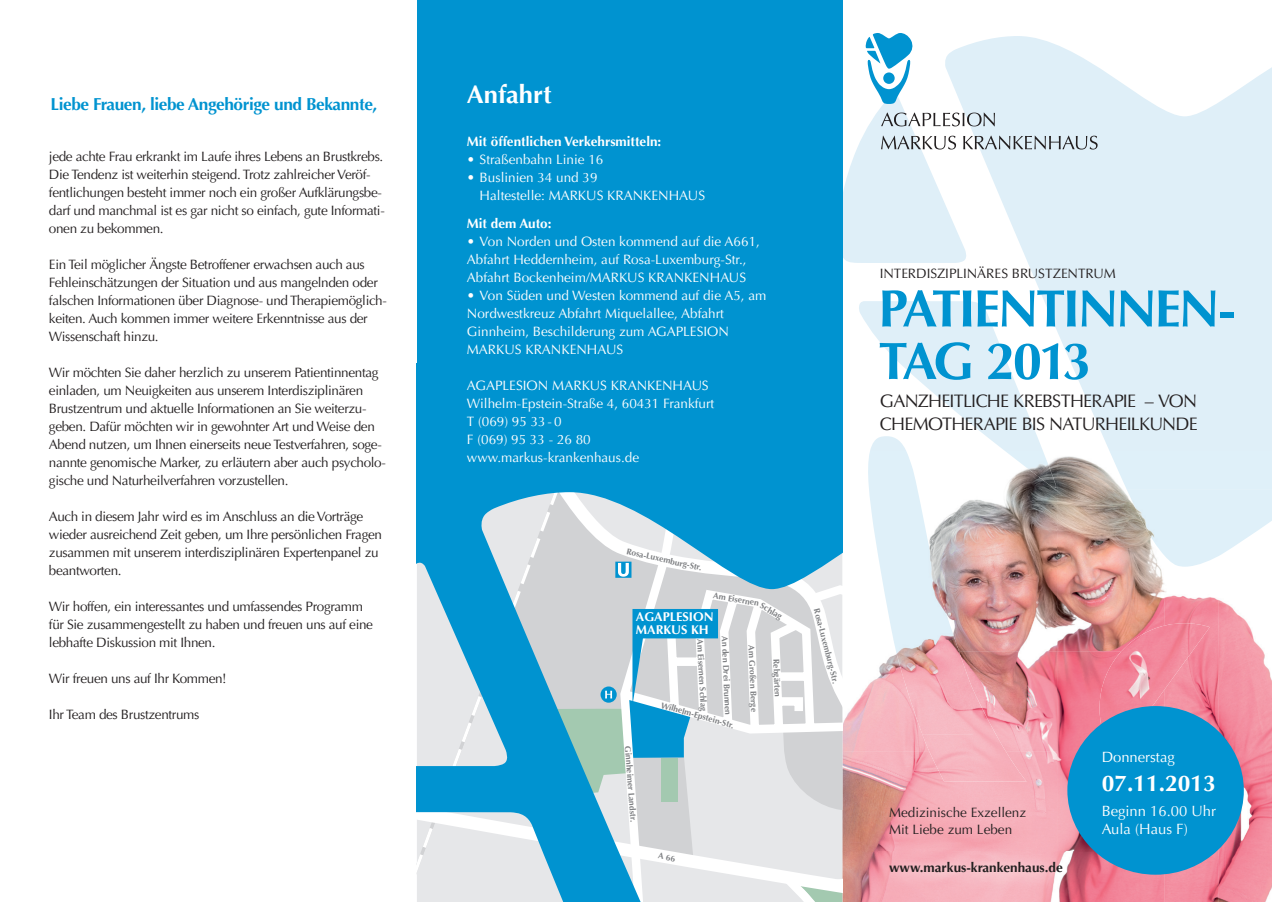
<style>
.page{position:relative;width:1272px;height:902px;background:#fff}
.page>*{position:absolute;margin:0;border:0;box-sizing:border-box;transform-origin:0 0}
.t1{font:700 52.5px/52.5px "Optima LT";letter-spacing:-.05em;color:#0093d0}
.t2{font:700 25.5px "Optima LT";color:#fff}
.t3{font:700 22.8px "Optima LT";color:#fff}
.t4{font:18px/22.5px "Optima LT";letter-spacing:-.04em;color:#231f20}
.t5{font:700 17.25px "Optima LT";letter-spacing:-.025em;color:#0093d0}
.t6{font:14.85px/17.7px "Optima LT";color:#fff}
.t7{font:13.5px/18px "Optima LT";letter-spacing:-.025em;color:#231f20}
.t8{font:13.5px/18px "Optima LT";color:#fff}
.t9{font:13.5px/16.2px "Optima LT";color:#231f20}
.t10{font:700 13.5px "Optima LT";color:#fff}
.t11{font:700 13.5px "Optima LT";color:#231f20}
.t12{font:700 12.75px/12.8px "Optima";color:#fff}
.t13{font:700 8.55px "Optima";color:#7e8083}
</style>
<div class="page">
<svg style="left:842px;top:36px;width:429px;height:415px;fill:#dfeff8"></svg>
<img style="left:842px;top:451px;width:322px;height:450px">
<img style="left:1218px;top:600px;width:53px;height:301px">
<img style="left:1164px;top:566px;width:54px;height:335px">
<img style="left:1099px;top:623px;width:110px;height:73px">
<img style="left:865px;top:451px;width:90px;height:189px">
<img style="left:893px;top:639px;width:80px;height:95px">
<img style="left:972px;top:688px;width:54px;height:93px">
<img style="left:922px;top:734px;width:51px;height:47px">
<img style="left:1004px;top:451px;width:267px;height:38px">
<img style="left:1126px;top:489px;width:145px;height:77px">
<img style="left:878px;top:851px;width:199px;height:37px">
<svg style="left:417px;top:380px;width:425px;height:521px;background:#53b1d9"></svg>
<div style="left:417px;top:0;width:425px;height:380px;background:#0093d0"></div>
<svg style="left:865px;top:33px;width:48px;height:71px"></svg>
<svg style="left:881px;top:113px;width:113px;height:13px"></svg>
<svg style="left:881px;top:136px;width:75px;height:13px"></svg>
<svg style="left:963px;top:136px;width:134px;height:13px;background:#afb8be"></svg>
<svg style="left:1066px;top:696px;width:177px;height:180px;background:#3e8cbf"></svg>
<svg style="left:486px;top:402px;width:356px;height:499px;background:#80c0da"></svg>
<p class="t5" style="left:51px;top:94px;width:328px">Liebe Frauen, liebe Angehörige und Bekannte,</p>
<p class="t7" style="left:49px;top:147px;width:337px">jede achte Frau erkrankt im Laufe ihres Lebens an Brustkrebs.<br>Die Tendenz ist weiterhin steigend. Trotz zahlreicher Veröf&shy;fentlichungen besteht immer noch ein großer Aufklärungsbe&shy;darf und manchmal ist es gar nicht so einfach, gute Informati&shy;onen zu bekommen.</p>
<p class="t7" style="left:49px;top:255px;width:339px">Ein Teil möglicher Ängste Betroffener erwachsen auch aus Fehleinschätzungen der Situation und aus mangelnden oder falschen Informationen über Diagnose- und Therapiemöglich&shy;keiten. Auch kommen immer weitere Erkenntnisse aus der Wissenschaft hinzu.</p>
<p class="t7" style="left:49px;top:363px;width:338px">Wir möchten Sie daher herzlich zu unserem Patientinnentag einladen, um Neuigkeiten aus unserem Interdisziplinären Brustzentrum und aktuelle Informationen an Sie weiterzu&shy;geben. Dafür möchten wir in gewohnter Art und Weise den Abend nutzen, um Ihnen einerseits neue Testverfahren, soge&shy;nannte genomische Marker, zu erläutern aber auch psycholo&shy;gische und Naturheilverfahren vorzustellen.</p>
<p class="t7" style="left:49px;top:507px;width:334px">Auch in diesem Jahr wird es im Anschluss an die Vorträge wieder ausreichend Zeit geben, um Ihre persönlichen Fragen zusammen mit unserem interdisziplinären Expertenpanel zu beantworten.</p>
<p class="t7" style="left:49px;top:597px;width:325px">Wir hoffen, ein interessantes und umfassendes Programm für Sie zusammengestellt zu haben und freuen uns auf eine lebhafte Diskussion mit Ihnen.</p>
<p class="t7" style="left:49px;top:669px;width:179px">Wir freuen uns auf Ihr Kommen!</p>
<p class="t7" style="left:49px;top:705px;width:152px">Ihr Team des Brustzentrums</p>
<h2 class="t2" style="left:467px;top:80px;width:86px">Anfahrt</h2>
<p class="t10" style="left:467px;top:134px;width:196px">Mit öffentlichen Verkehrsmitteln:</p>
<p class="t8" style="left:467px;top:151px;width:138px">• Straßenbahn Linie 16</p>
<p class="t8" style="left:479px;top:169px;width:227px;text-indent:-13px">• Buslinien 34 und 39<br>Haltestelle: MARKUS KRANKENHAUS</p>
<p class="t10" style="left:467px;top:215px;width:86px">Mit dem Auto:</p>
<p class="t8" style="left:467px;top:232px;width:294px">• Von Norden und Osten kommend auf die A661,<br>Abfahrt Heddernheim, auf Rosa-Luxemburg-Str.,<br>Abfahrt Bockenheim/MARKUS KRANKENHAUS</p>
<p class="t8" style="left:467px;top:286px;width:301px">• Von Süden und Westen kommend auf die A5, am Nordwestkreuz Abfahrt Miquelallee, Abfahrt Ginnheim, Beschilderung zum AGAPLESION MARKUS KRANKENHAUS</p>
<p class="t8" style="left:467px;top:376px;width:249px">AGAPLESION MARKUS KRANKENHAUS<br>Wilhelm-Epstein-Straße 4, 60431 Frankfurt<br>T (069) 95 33-0<br>F (069) 95 33 - 26 80 www.markus-krankenhaus.de</p>
<p class="t13" style="left:627px;top:546px;width:78px;rotate:12deg">Rosa-Luxemburg-Str.</p>
<p class="t13" style="left:714px;top:590px;width:48px;rotate:9deg">Am Eisernen</p>
<p class="t13" style="left:763px;top:600px;width:25px;rotate:31deg">Schlag</p>
<p class="t13" style="left:822px;top:607px;width:78px;rotate:76deg">Rosa-Luxemburg-Str.</p>
<p class="t12" style="left:636px;top:611px;width:79px">AGAPLESION<br>MARKUS KH</p>
<p class="t13" style="left:705px;top:638px;width:73px;rotate:87deg">Am Eisernen Schlag</p>
<p class="t13" style="left:730px;top:635px;width:81px;rotate:88deg">An den Drei Brunnen</p>
<p class="t13" style="left:756px;top:644px;width:69px;rotate:88deg">Am Großen Berge</p>
<p class="t13" style="left:781px;top:658px;width:39px;rotate:88deg">Rebgärten</p>
<p class="t13" style="left:662px;top:699px;width:77px;rotate:16deg">Wilhelm-Epstein-Str.</p>
<p class="t13" style="left:633px;top:745px;width:77px;rotate:86deg">Ginnheimer Landstr.</p>
<p class="t9" style="left:879px;top:266px;width:238px">INTERDISZIPLINÄRES BRUSTZENTRUM</p>
<h1 class="t1" style="left:878px;top:283px;width:358px">PATIENTINNEN-<br>TAG 2013</h1>
<h3 class="t4" style="left:879px;top:390px;width:319px">GANZHEITLICHE KREBSTHERAPIE – VON<br>CHEMOTHERAPIE BIS NATURHEILKUNDE</h3>
<p class="t9" style="left:889px;top:804px;width:139px">Medizinische Exzellenz<br>Mit Liebe zum Leben</p>
<p class="t11" style="left:889px;top:859px;width:175px">www.markus-krankenhaus.de</p>
<p class="t6" style="left:1101px;top:748px;width:75px">Donnerstag</p>
<h3 class="t3" style="left:1101px;top:769px;width:116px">07.11.2013</h3>
<p class="t6" style="left:1101px;top:802px;width:116px">Beginn 16.00 Uhr<br>Aula (Haus F)</p>
</div>
